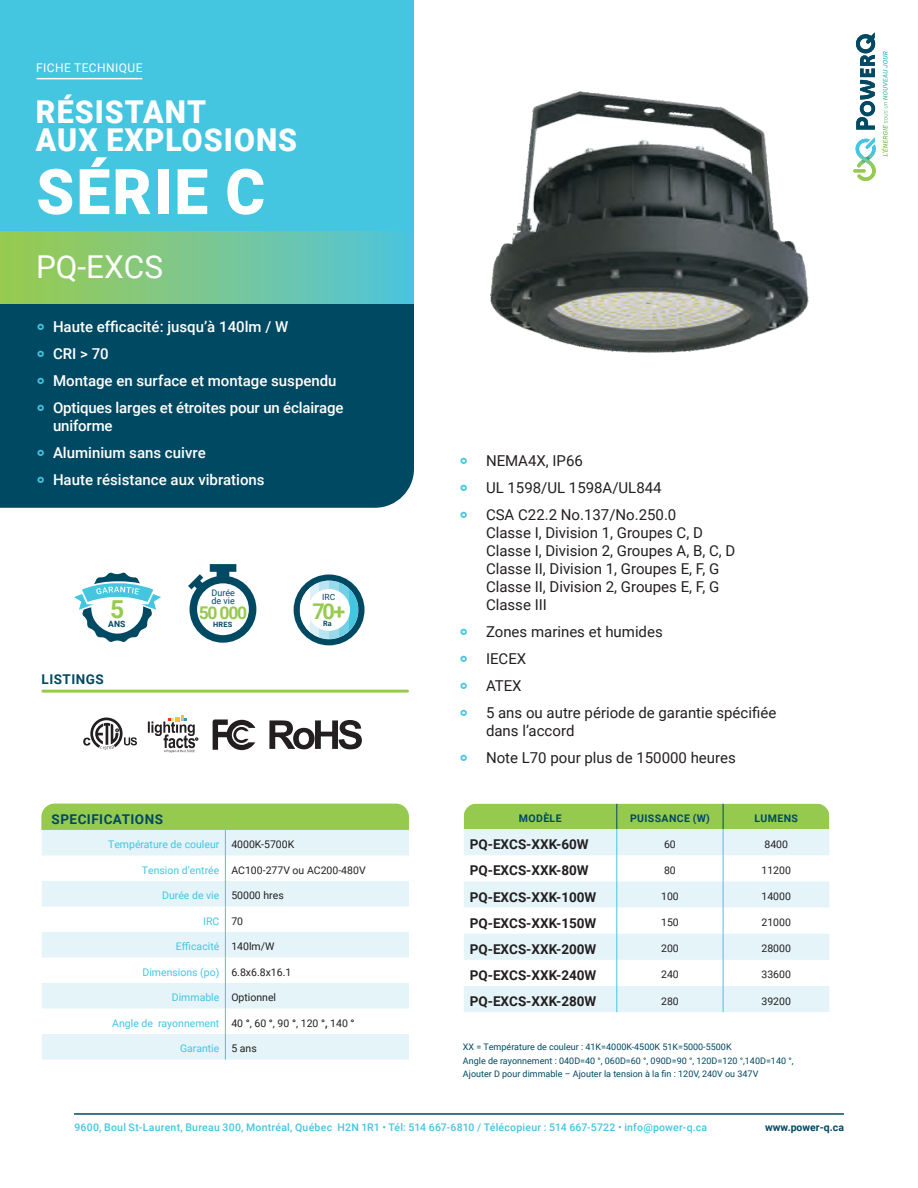
<style>
.page{position:relative;width:918px;height:1188px;background:#fff}
.page>*{position:absolute;margin:0;border:0;box-sizing:border-box;transform-origin:0 0}
.t1{font:900 63px "Roboto";letter-spacing:.035em;color:#fff;scale:.96 1}
.t2{font:900 31.5px/28.5px "Roboto";letter-spacing:.035em;color:#fff;scale:.96 1}
.t3{font:31.5px "Roboto";color:#fff}
.t4{font:700 24.75px "Roboto";color:#96ca4e}
.Text{font:700 21.6px "Roboto";color:#96ca4e}
.Text-2{font:700 17.55px "Roboto";color:#96ca4e}
.t5{font:15px/18px "Roboto";color:#231f20}
.t6{font:500 15px/18px "Roboto";color:#fff}
.bold{font:700 13.5px "Roboto";color:#231f20}
.Topic{font:700 13.5px "Roboto";letter-spacing:.035em;color:#004963}
.t7{font:12px "Roboto";letter-spacing:.035em;color:#fff}
.Text-3{font:10.5px "Roboto";color:#231f20}
.t8{font:500 10.5px "Roboto";letter-spacing:.02em;color:#44c5e0}
.Category{font:10.5px "Roboto";color:#44c5e0}
.t9{font:700 10.5px "Roboto";letter-spacing:.035em;color:#004963}
.t10{font:700 10.5px "Roboto";color:#004963}
.Text-4{font:9px/8.2px "Roboto";color:#004963}
.t11{font:700 8.7px "Roboto";color:#004963}
.Category-2{font:8.4px "Roboto";color:#004963}
.Text-5{font:700 7.35px "Roboto";color:#004963}
.Text-6{font:700 7.2px "Roboto";color:#004963}
.s1{font-weight:700;font-size:24px;color:#44c5e0}
.s2{font-weight:700}
</style>
<div class="page">
<div style="left:0;top:460px;width:414px;height:48px;background:#004963"></div>
<div style="left:0;top:303px;width:414px;height:157px;background:#004963"></div>
<div style="left:0;top:0;width:414px;height:303px;background:#44c5e0"></div>
<div style="left:0;top:231px;width:414px;height:72px;background:linear-gradient(to right,#9dca4c,#51c4db)"></div>
<svg style="left:856px;top:32px;width:19px;height:98px"></svg>
<svg style="left:853px;top:137px;width:23px;height:44px"></svg>
<hr style="left:74px;top:1114px;width:770px;height:1px;background:#004963">
<svg style="left:883px;top:51px;width:5px;height:44px"></svg>
<hr style="left:37px;top:78px;width:105px;height:1px;background:#fff">
<svg style="left:74px;top:572px;width:87px;height:70px"></svg>
<div style="left:294px;top:574px;width:71px;height:71px;background:#004963;border-radius:50%"></div>
<svg style="left:349px;top:581px;width:9px;height:58px"></svg>
<svg style="left:339px;top:582px;width:10px;height:56px"></svg>
<div style="left:329px;top:581px;width:10px;height:58px;background:#98d9ec"></div>
<div style="left:319px;top:581px;width:10px;height:58px;background:#bbe4f2"></div>
<svg style="left:309px;top:582px;width:10px;height:56px"></svg>
<svg style="left:300px;top:581px;width:9px;height:58px"></svg>
<div style="left:308px;top:589px;width:42px;height:42px;background:#fff;border-radius:50%"></div>
<svg style="left:188px;top:564px;width:68px;height:79px"></svg>
<img style="left:490px;top:91px;width:319px;height:262px">
<hr style="left:43px;top:690px;width:364px;height:3px;background:#96ca4e">
<svg style="left:83px;top:718px;width:54px;height:31px"></svg>
<svg style="left:213px;top:719px;width:42px;height:31px"></svg>
<svg style="left:269px;top:720px;width:93px;height:29px"></svg>
<svg style="left:148px;top:715px;width:50px;height:38px"></svg>
<svg style="left:41px;top:804px;width:368px;height:256px"></svg>
<svg style="left:464px;top:804px;width:365px;height:208px"></svg>
<p class="t7" style="left:36px;top:60px;width:108px">FICHE TECHNIQUE</p>
<p class="t2" style="left:36px;top:96px;width:274px">RÉSISTANT<br>AUX EXPLOSIONS</p>
<p class="t1" style="left:36px;top:148px;width:240px">SÉRIE C</p>
<p class="t3" style="left:36px;top:244px;width:129px">PQ-EXCS</p>
<p class="t6" style="left:36px;top:317px;width:254px"><span class="s1">°</span> Haute efficacité: jusqu’à 140lm / W</p>
<p class="t6" style="left:36px;top:344px;width:74px"><span class="s1">°</span> CRI &gt; 70</p>
<p class="t6" style="left:36px;top:371px;width:302px"><span class="s1">°</span> Montage en surface et montage suspendu</p>
<p class="t6" style="left:53px;top:398px;width:292px;text-indent:-17px"><span class="s1">°</span> Optiques larges et étroites pour un éclairage uniforme</p>
<p class="t6" style="left:36px;top:443px;width:171px"><span class="s1">°</span> Aluminium sans cuivre</p>
<p class="t6" style="left:36px;top:470px;width:230px"><span class="s1">°</span> Haute résistance aux vibrations</p>
<h3 class="t4" style="left:110px;top:592px;width:16px">5</h3>
<p class="t11" style="left:108px;top:618px;width:19px">ANS</p>
<p class="Topic" style="left:42px;top:670px;width:64px">LISTINGS</p>
<p class="Text-4" style="left:212px;top:588px;width:25px">Durée de vie</p>
<p class="Text-2" style="left:199px;top:601px;width:50px">50 000</p>
<p class="Text-5" style="left:213px;top:619px;width:21px">HRES</p>
<p class="Topic" style="left:52px;top:810px;width:113px">SPECIFICATIONS</p>
<p class="Category-2" style="left:322px;top:591px;width:15px">IRC</p>
<p class="Text" style="left:312px;top:596px;width:35px">70+</p>
<p class="Text-6" style="left:323px;top:619px;width:10px">Ra</p>
<p class="Category" style="left:108px;top:837px;width:113px">Température de couleur</p>
<p class="Text-3" style="left:231px;top:837px;width:64px">4000K-5700K</p>
<p class="Category" style="left:142px;top:863px;width:79px">Tension d’entrée</p>
<p class="Text-3" style="left:231px;top:863px;width:136px">AC100-277V ou AC200-480V</p>
<p class="Category" style="left:162px;top:888px;width:59px">Durée de vie</p>
<p class="Text-3" style="left:231px;top:888px;width:54px">50000 hres</p>
<p class="Category" style="left:203px;top:914px;width:18px">IRC</p>
<p class="Text-3" style="left:231px;top:914px;width:13px">70</p>
<p class="Category" style="left:176px;top:939px;width:45px">Efficacité</p>
<p class="Text-3" style="left:231px;top:939px;width:45px">140lm/W</p>
<p class="Category" style="left:143px;top:965px;width:78px">Dimensions (po)</p>
<p class="Text-3" style="left:231px;top:965px;width:62px">6.8x6.8x16.1</p>
<p class="Category" style="left:172px;top:990px;width:49px">Dimmable</p>
<p class="Text-3" style="left:231px;top:990px;width:46px">Optionnel</p>
<p class="Category" style="left:112px;top:1016px;width:109px">Angle de rayonnement</p>
<p class="Text-3" style="left:231px;top:1016px;width:125px">40 <span class="s2">°</span>, 60 <span class="s2">°</span>, 90 <span class="s2">°</span>, 120 <span class="s2">°,</span> 140 <span class="s2">°</span></p>
<p class="Category" style="left:180px;top:1041px;width:41px">Garantie</p>
<p class="Text-3" style="left:231px;top:1041px;width:27px">5 ans</p>
<p class="t5" style="left:459px;top:451px;width:125px"><span class="s1">°</span> NEMA4X, IP66</p>
<p class="t5" style="left:459px;top:478px;width:204px"><span class="s1">°</span> UL 1598/UL 1598A/UL844</p>
<p class="t5" style="left:486px;top:505px;width:251px;text-indent:-27px"><span class="s1">°</span> CSA C22.2 No.137/No.250.0<br>Classe I, Division 1, Groupes C, D<br>Classe I, Division 2, Groupes A, B, C, D<br>Classe II, Division 1, Groupes E, F, G<br>Classe II, Division 2, Groupes E, F, G<br>Classe III</p>
<p class="t5" style="left:459px;top:622px;width:205px"><span class="s1">°</span> Zones marines et humides</p>
<p class="t5" style="left:459px;top:649px;width:69px"><span class="s1">°</span> IECEX</p>
<p class="t5" style="left:459px;top:676px;width:64px"><span class="s1">°</span> ATEX</p>
<p class="t5" style="left:486px;top:703px;width:292px;text-indent:-27px"><span class="s1">°</span> 5 ans ou autre période de garantie spécifiée dans l’accord</p>
<p class="t5" style="left:459px;top:748px;width:278px"><span class="s1">°</span> Note L70 pour plus de 150000 heures</p>
<p class="t9" style="left:519px;top:811px;width:44px">MODÈLE</p>
<p class="t9" style="left:630px;top:811px;width:81px">PUISSANCE (W)</p>
<p class="t9" style="left:755px;top:811px;width:45px">LUMENS</p>
<p class="bold" style="left:470px;top:835px;width:120px">PQ-EXCS-XXK-60W</p>
<p class="Text-3" style="left:664px;top:837px;width:13px">60</p>
<p class="Text-3" style="left:764px;top:837px;width:25px">8400</p>
<p class="bold" style="left:470px;top:861px;width:120px">PQ-EXCS-XXK-80W</p>
<p class="Text-3" style="left:664px;top:863px;width:13px">80</p>
<p class="Text-3" style="left:762px;top:863px;width:31px">11200</p>
<p class="bold" style="left:470px;top:887px;width:128px">PQ-EXCS-XXK-100W</p>
<p class="Text-3" style="left:661px;top:889px;width:19px">100</p>
<p class="Text-3" style="left:762px;top:889px;width:31px">14000</p>
<p class="bold" style="left:470px;top:913px;width:128px">PQ-EXCS-XXK-150W</p>
<p class="Text-3" style="left:661px;top:915px;width:19px">150</p>
<p class="Text-3" style="left:762px;top:915px;width:31px">21000</p>
<p class="bold" style="left:470px;top:940px;width:128px">PQ-EXCS-XXK-200W</p>
<p class="Text-3" style="left:661px;top:941px;width:19px">200</p>
<p class="Text-3" style="left:762px;top:941px;width:31px">28000</p>
<p class="bold" style="left:470px;top:966px;width:128px">PQ-EXCS-XXK-240W</p>
<p class="Text-3" style="left:661px;top:967px;width:19px">240</p>
<p class="Text-3" style="left:762px;top:967px;width:31px">33600</p>
<p class="bold" style="left:470px;top:992px;width:128px">PQ-EXCS-XXK-280W</p>
<p class="Text-3" style="left:661px;top:993px;width:19px">280</p>
<p class="Text-3" style="left:762px;top:993px;width:31px">39200</p>
<p class="Text-4" style="left:463px;top:1043px;width:270px">XX = Température de couleur : 41K=4000K-4500K 51K=5000-5500K</p>
<p class="Text-4" style="left:463px;top:1056px;width:332px">Angle de rayonnement : 040D=40 °, 060D=60 °, 090D=90 °, 120D=120 °,140D=140 °,</p>
<p class="Text-4" style="left:463px;top:1070px;width:297px">Ajouter D pour dimmable – Ajouter la tension à la fin : 120V, 240V ou 347V</p>
<p class="t8" style="left:74px;top:1120px;width:634px">9600, Boul St-Laurent, Bureau 300, Montréal, Québec H2N 1R1 • Tél: 514 667-6810 / Télécopieur : 514 667-5722 • info@power-q.ca</p>
<p class="t10" style="left:765px;top:1120px;width:80px">www.power-q.ca</p>
</div>
